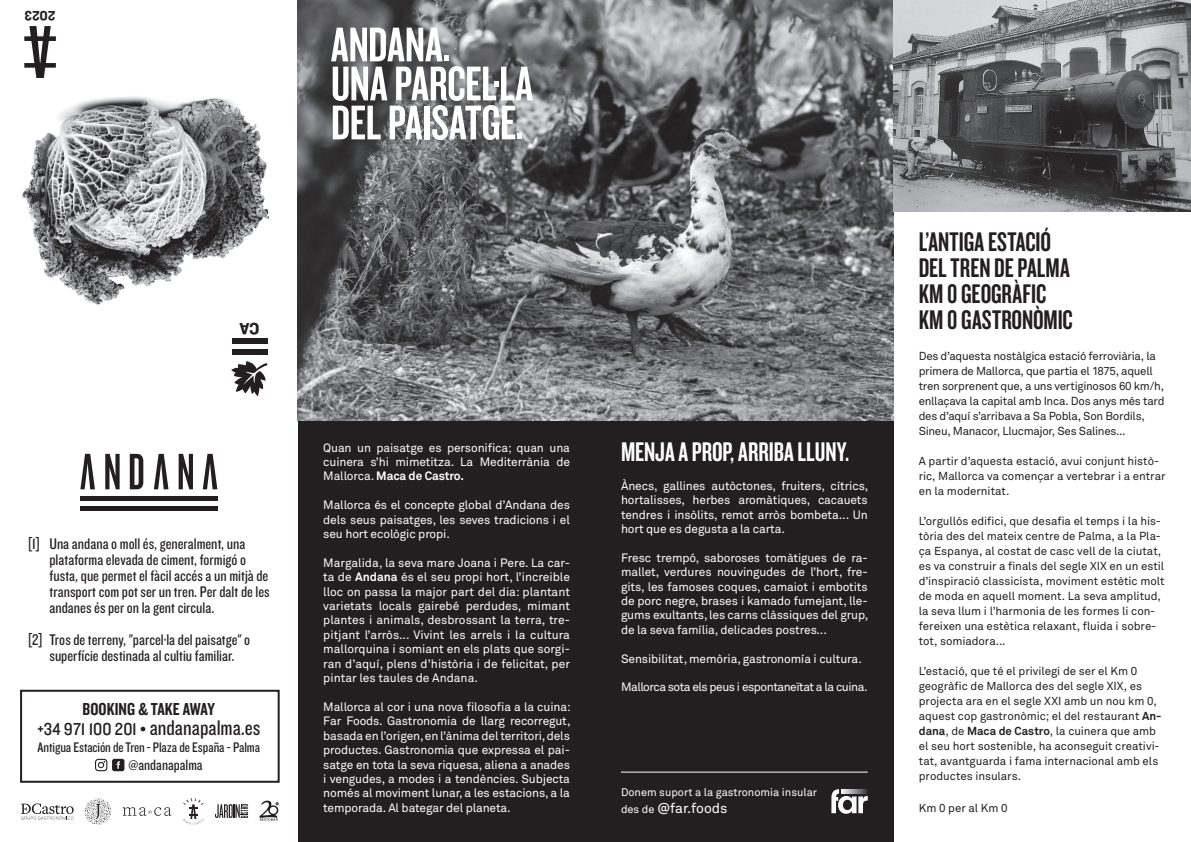
<style>
.page{position:relative;width:1191px;height:842px;background:#fff}
.page>*{position:absolute;margin:0;border:0;box-sizing:border-box;transform-origin:0 0}
.t1{font:50.6px/39px "Knockout HTF48 Featherweight";letter-spacing:-.01em;color:#fff}
.t2{font:28px/26px "Knockout HTF48 Featherweight";color:#231f20}
.t3{font:28px "Knockout HTF48 Featherweight";color:#fff}
.t4{font:22px "Knockout HTF29 Junior Liteweight";color:#231f20}
.t5{font:18px "Knockout HTF49 Liteweight";letter-spacing:.005em;color:#231f20}
.t6{font:17px "Knockout HTF51 Middleweight";color:#231f20}
.t7{font:16px/16px "Knockout HTF29 Junior Liteweight";color:#231f20}
.t8{font:15.5px "Knockout HTF29 Junior Liteweight";color:#231f20}
.t9{font:14.4px "Knockout HTF29 Junior Liteweight";letter-spacing:-.005em;color:#231f20}
.t10{font:14px "Akkurat Pro";color:#fff}
.t11{font:14px "Knockout HTF51 Middleweight";color:#231f20}
.t12{font:12px/14.4px "Akkurat Pro";letter-spacing:-.01em;color:#fff;text-align:justify}
.t13{font:12px "Akkurat Pro";letter-spacing:-.04em;color:#fff}
.t14{font:11.5px/15px "Akkurat Pro";letter-spacing:-.005em;color:#231f20}
.t15{font:11.5px/15px "Akkurat Pro";letter-spacing:-.025em;color:#231f20}
.t16{font:11px "Akkurat Pro";color:#fff}
.s1{font-family:"Knockout HTF30 Junior Welterwt";font-size:17.9px}
.s2{font-weight:700}
.s3{font-size:11px}
</style>
<div class="page">
<div style="left:232px;top:349px;width:35px;height:5px;background:#231f20"></div>
<div style="left:232px;top:338px;width:35px;height:6px;background:#231f20"></div>
<img style="left:298px;top:0;width:595px;height:421px">
<div style="left:298px;top:421px;width:596px;height:421px;background:#231f20"></div>
<img style="left:893px;top:0;width:298px;height:211px">
<svg style="left:259px;top:800px;width:20px;height:21px"></svg>
<svg style="left:215px;top:804px;width:33px;height:14px"></svg>
<svg style="left:85px;top:798px;width:26px;height:26px"></svg>
<svg style="left:123px;top:807px;width:48px;height:9px"></svg>
<svg style="left:183px;top:798px;width:21px;height:27px"></svg>
<svg style="left:21px;top:803px;width:53px;height:17px"></svg>
<svg style="left:105px;top:454px;width:15px;height:35px"></svg>
<svg style="left:130px;top:454px;width:13px;height:35px"></svg>
<svg style="left:179px;top:454px;width:14px;height:35px"></svg>
<svg style="left:80px;top:454px;width:15px;height:35px"></svg>
<svg style="left:154px;top:454px;width:14px;height:35px"></svg>
<svg style="left:203px;top:454px;width:14px;height:35px"></svg>
<div style="left:80px;top:496px;width:137px;height:5px;background:#231f20"></div>
<hr style="left:80px;top:507px;width:137px;height:4px;background:#231f20">
<svg style="left:95px;top:759px;width:29px;height:12px"></svg>
<div style="left:20px;top:690px;width:260px;height:93px;border:2px solid #231f20"></div>
<svg style="left:831px;top:789px;width:36px;height:25px"></svg>
<svg style="left:841px;top:789px;width:26px;height:4px"></svg>
<hr style="left:621px;top:772px;width:246px;height:1px;background:#fff">
<svg style="left:29px;top:26px;width:22px;height:52px"></svg>
<div style="left:24px;top:36px;width:32px;height:5px;background:#231f20"></div>
<div style="left:24px;top:63px;width:32px;height:5px;background:#231f20"></div>
<img style="left:22px;top:96px;width:247px;height:209px">
<svg style="left:231px;top:361px;width:37px;height:35px"></svg>
<p class="t11" style="left:55px;top:23px;width:32px;rotate:-180deg">2023</p>
<h3 class="t6" style="left:259px;top:337px;width:21px;rotate:-180deg">CA</h3>
<h3 class="t7" style="left:27px;top:536px;width:15px">[1]</h3>
<h3 class="t7" style="left:49px;top:536px;width:222px">Una andana o moll és, generalment, una plataforma elevada de ciment, formigó o fusta, que permet el fàcil accés a un mitjà de transport com pot ser un tren. Per dalt de les andanes és per on la gent circula.</h3>
<h3 class="t7" style="left:27px;top:632px;width:224px;text-align:center">[2] Tros de terreny, "parcel·la del paisatge" o superfície destinada al cultiu familiar.</h3>
<h3 class="t5" style="left:83px;top:699px;width:134px">BOOKING &amp; TAKE AWAY</h3>
<h3 class="t4" style="left:37px;top:716px;width:225px"><span class="s1">+34 971 100 201 •</span> andanapalma.es</h3>
<p class="t8" style="left:128px;top:757px;width:76px">@andanapalma</p>
<p class="t9" style="left:38px;top:740px;width:224px">Antigua Estación de Tren - Plaza de España - Palma</p>
<h1 class="t1" style="left:331px;top:26px;width:204px">ANDANA.<br>UNA PARCEL·LA<br>DEL PAISATGE.</h1>
<p class="t12" style="left:323px;top:441px;width:248px">Quan un paisatge es personifica; quan una cuinera s’hi mimetitza. La Mediterrània de Mallorca. <span class="s2">Maca de Castro.</span></p>
<p class="t12" style="left:323px;top:498px;width:248px">Mallorca és el concepte global d’Andana des dels seus paisatges, les seves tradicions i el seu hort ecològic propi.</p>
<p class="t12" style="left:323px;top:556px;width:248px">Margalida, la seva mare Joana i Pere. La car&shy;ta de <span class="s2">Andana</span> és el seu propi hort, l’increible lloc on passa la major part del dia: plantant varietats locals gairebé perdudes, mimant plantes i animals, desbrossant la terra, tre&shy;pitjant l’arròs... Vivint les arrels i la cultura mallorquina i somiant en els plats que sorgi&shy;ran d’aquí, plens d’història i de felicitat, per pintar les taules de Andana.</p>
<p class="t12" style="left:323px;top:700px;width:249px">Mallorca al cor i una nova filosofia a la cuina:<br>Far Foods. Gastronomia de llarg recorregut, basada en l’origen, en l’ànima del territori, dels productes. Gastronomia que expressa el pai&shy;satge en tota la seva riquesa, aliena a anades i vengudes, a modes i a tendències. Subjecta només al moviment lunar, a les estacions, a la temporada. Al bategar del planeta.</p>
<h2 class="t3" style="left:621px;top:438px;width:230px">MENJA A PROP, ARRIBA LLUNY.</h2>
<p class="t12" style="left:621px;top:479px;width:249px">Ànecs, gallines autòctones, fruiters, cítrics, hortalisses, herbes aromàtiques, cacauets tendres i insòlits, remot arròs bombeta... Un hort que es degusta a la carta.</p>
<p class="t12" style="left:621px;top:551px;width:249px">Fresc trempó, saboroses tomàtigues de ra&shy;mallet, verdures nouvingudes de l’hort, fre&shy;gits, les famoses coques, camaiot i embotits de porc negre, brases i kamado fumejant, lle&shy;gums exultants, les carns clàssiques del grup, de la seva família, delicades postres...</p>
<p class="t12" style="left:621px;top:651px;width:242px">Sensibilitat, memòria, gastronomía i cultura.</p>
<p class="t13" style="left:621px;top:680px;width:248px">Mallorca sota els peus i espontaneïtat a la cuina.</p>
<p class="t16" style="left:621px;top:785px;width:197px">Donem suport a la gastronomia insular</p>
<p class="t10" style="left:621px;top:800px;width:108px"><span class="s3">des de</span> @far.foods</p>
<h2 class="t2" style="left:918px;top:229px;width:156px">L’ANTIGA ESTACIÓ<br>DEL TREN DE PALMA<br>KM 0 GEOGRÀFIC<br>KM 0 GASTRONÒMIC</h2>
<p class="t15" style="left:918px;top:349px;width:247px">Des d’aquesta nostàlgica estació ferroviària, la primera de Mallorca, que partia el 1875, aquell tren sorprenent que, a uns vertiginosos 60 km/h, enllaçava la capital amb Inca. Dos anys més tard des d’aquí s’arribava a Sa Pobla, Son Bordils, Sineu, Manacor, Llucmajor, Ses Salines...</p>
<p class="t14" style="left:918px;top:454px;width:248px">A partir d’aquesta estació, avui conjunt histò&shy;ric, Mallorca va començar a vertebrar i a entrar en la modernitat.</p>
<p class="t14" style="left:918px;top:514px;width:247px">L’orgullós edifici, que desafia el temps i la his&shy;tòria des del mateix centre de Palma, a la Pla&shy;ça Espanya, al costat de casc vell de la ciutat, es va construir a finals del segle XIX en un estil d’inspiració classicista, moviment estètic molt de moda en aquell moment. La seva amplitud, la seva llum i l’harmonia de les formes li con&shy;fereixen una estètica relaxant, fluida i sobre&shy;tot, somiadora...</p>
<p class="t14" style="left:918px;top:664px;width:244px">L’estació, que té el privilegi de ser el Km 0 geogràfic de Mallorca des del segle XIX, es projecta ara en el segle XXI amb un nou km 0, aquest cop gastronòmic; el del restaurant <span class="s2">An&shy;dana</span>, de <span class="s2">Maca de Castro</span>, la cuinera que amb el seu hort sostenible, ha aconseguit creativi&shy;tat, avantguarda i fama internacional amb els productes insulars.</p>
<p class="t14" style="left:918px;top:801px;width:90px">Km 0 per al Km 0</p>
</div>
